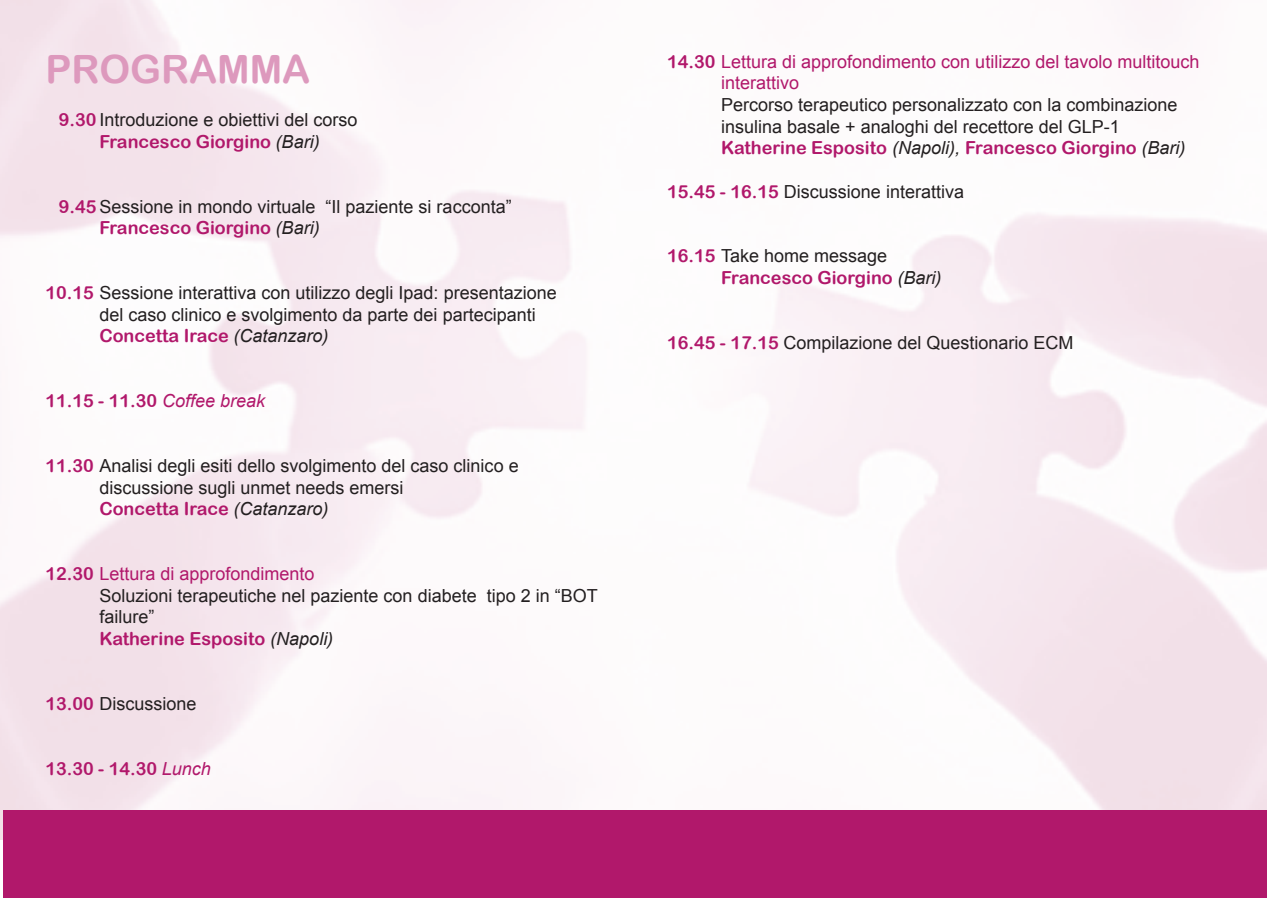
<style>
.page{position:relative;width:1267px;height:898px;background:#fff}
.page>*{position:absolute;margin:0;border:0;box-sizing:border-box;transform-origin:0 0}
.t1{font:39px "Arial Rounded MT Bold";color:#dd99bd}
.t2{font:18px/21.6px "Arial";color:#231f20}
.t3{font:18px "Arial Rounded MT Bold";color:#b1186b}
.t4{font:18px/21.6px "Arial";color:#b1186b}
.s1{font-family:"Arial Rounded MT Bold";color:#b1186b}
.s2{font-family:"Arial";font-style:italic;color:#231f20}
.s3{font-family:"Arial";font-style:italic}
.s4{color:#b1186b}
.s5{font-family:"Arial Rounded MT Bold"}
</style>
<div class="page">
<div style="left:3px;top:810px;width:1263px;height:88px;background:#b1186b"></div>
<h1 class="t1" style="left:45px;top:46px;width:266px">PROGRAMMA</h1>
<p class="t2" style="left:59px;top:109px;width:300px"><span class="s1">9.30</span> Introduzione e obiettivi del corso</p>
<p class="t3" style="left:99px;top:131px;width:222px">Francesco Giorgino <span class="s2">(Bari)</span></p>
<p class="t2" style="left:59px;top:196px;width:454px"><span class="s1">9.45</span> Sessione in mondo virtuale “Il paziente si racconta”</p>
<p class="t3" style="left:99px;top:217px;width:222px">Francesco Giorgino <span class="s2">(Bari)</span></p>
<p class="t2" style="left:99px;top:282px;width:459px;text-indent:-54px"><span class="s1">10.15</span> Sessione interattiva con utilizzo degli Ipad: presentazione del caso clinico e svolgimento da parte dei partecipanti</p>
<p class="t3" style="left:99px;top:325px;width:231px">Concetta Irace <span class="s2">(Catanzaro)</span></p>
<p class="t3" style="left:45px;top:390px;width:221px">11.15 - 11.30 <span class="s3">Coffee break</span></p>
<p class="t2" style="left:99px;top:455px;width:421px;text-indent:-54px"><span class="s1">11.30</span> Analisi degli esiti dello svolgimento del caso clinico e discussione sugli unmet needs emersi</p>
<p class="t3" style="left:99px;top:498px;width:231px">Concetta Irace <span class="s2">(Catanzaro)</span></p>
<p class="t2" style="left:99px;top:563px;width:500px;text-indent:-54px"><span class="s1">12.30</span> <span class="s4">Lettura di approfondimento<br></span>Soluzioni terapeutiche nel paziente con diabete tipo 2 in “BOT failure”</p>
<p class="t3" style="left:99px;top:628px;width:235px">Katherine Esposito <span class="s2">(Napoli)</span></p>
<p class="t2" style="left:45px;top:693px;width:153px"><span class="s1">13.00</span> Discussione</p>
<p class="t3" style="left:45px;top:757px;width:167px">13.30 - 14.30 <span class="s3">Lunch</span></p>
<p class="t4" style="left:721px;top:51px;width:480px;text-indent:-54px"><span class="s5">14.30</span> Lettura di approfondimento con utilizzo del tavolo multitouch interattivo</p>
<p class="t2" style="left:721px;top:94px;width:458px">Percorso terapeutico personalizzato con la combinazione insulina basale + analoghi del recettore del GLP-1</p>
<p class="t3" style="left:721px;top:137px;width:466px">Katherine Esposito <span class="s2">(Napoli),</span> Francesco Giorgino <span class="s2">(Bari)</span></p>
<p class="t2" style="left:667px;top:181px;width:298px"><span class="s1">15.45 - 16.15</span> Discussione interattiva</p>
<p class="t2" style="left:667px;top:245px;width:222px"><span class="s1">16.15</span> Take home message</p>
<p class="t3" style="left:721px;top:267px;width:222px">Francesco Giorgino <span class="s2">(Bari)</span></p>
<p class="t2" style="left:667px;top:332px;width:408px"><span class="s1">16.45 - 17.15</span> Compilazione del Questionario ECM</p>
</div>
